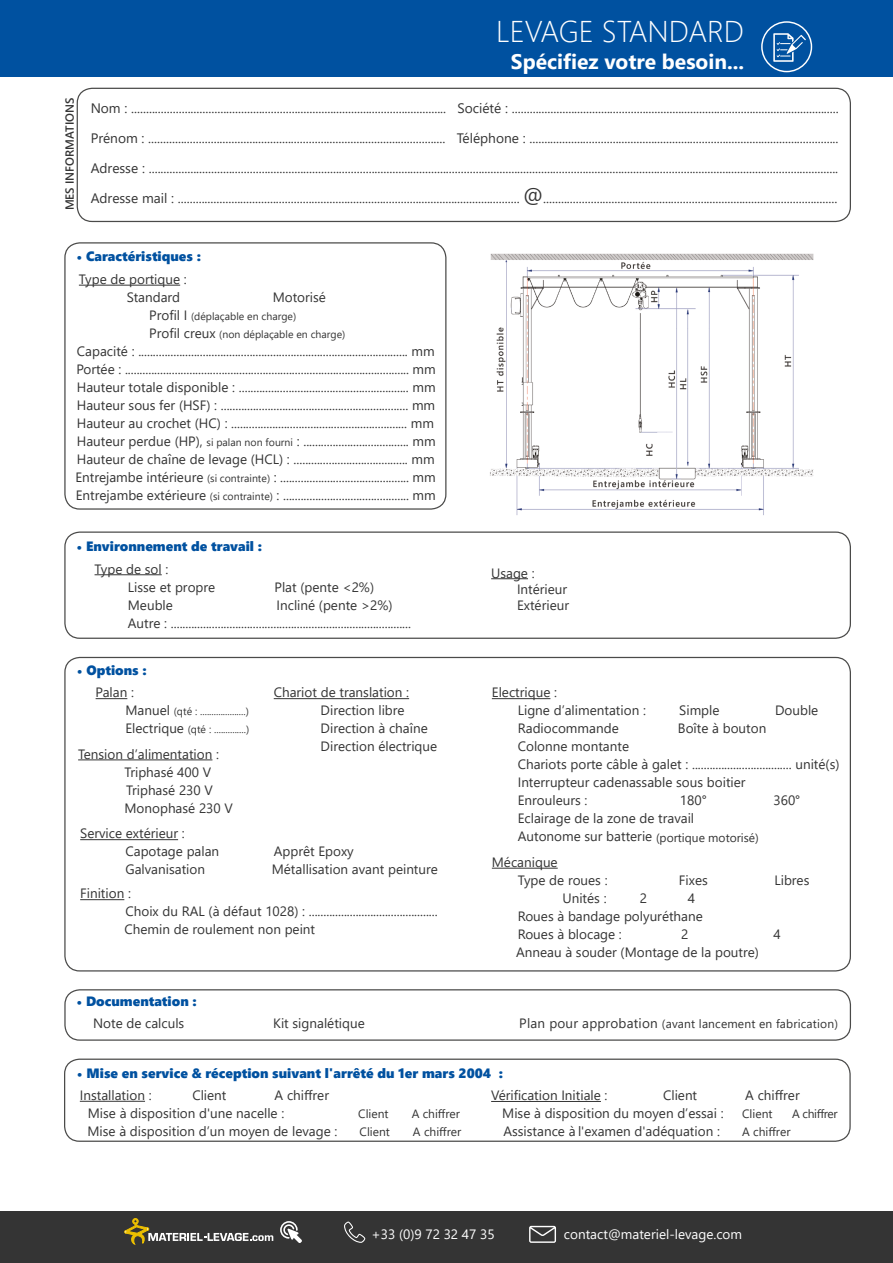
<style>
.page{position:relative;width:893px;height:1263px;background:#fff}
.page>*{position:absolute;margin:0;border:0;box-sizing:border-box;transform-origin:0 0}
.t1{font:300 30px "Segoe UI";color:#fff}
.t2{font:700 21px "Segoe UI";color:#fff}
.t3{font:13.65px/30px "Segoe UI";color:#343434;text-align:justify}
.t4{font:13.5px/18px "Segoe UI";color:#343434}
.t5{font:13.5px "Segoe UI Black";color:#0051a0}
.t6{font:13.5px "Segoe UI";color:#fff}
.t7{font:12px "Segoe UI";color:#343434}
.t8{font:600 11.7px "Segoe UI";color:#343434}
.t9{font:10.5px/18px "Segoe UI";color:#343434}
.s1{font-size:21px}
.s2{font-size:13.5px}
.s3{font-size:10.5px}
.s4{color:#02529f}
.s5{font-size:12px}
</style>
<div class="page">
<hr style="left:78px;top:759px;width:134px;height:1px;background:#343434">
<div style="left:0;top:0;width:893px;height:77px;background:#0051a0"></div>
<svg style="left:761px;top:21px;width:51px;height:51px"></svg>
<div style="left:77px;top:88px;width:774px;height:134px;border:1px solid #4a4a49;border-radius:15px"></div>
<hr style="left:80px;top:1101px;width:65px;height:1px;background:#343434">
<hr style="left:491px;top:1101px;width:110px;height:1px;background:#343434">
<div style="left:64px;top:1058px;width:787px;height:84px;border:1px solid #4a4a49;border-radius:15px"></div>
<div style="left:64px;top:989px;width:787px;height:52px;border:1px solid #4a4a49;border-radius:15px"></div>
<div style="left:0;top:1212px;width:893px;height:51px;background:#343434"></div>
<svg style="left:280px;top:1221px;width:22px;height:22px"></svg>
<svg style="left:344px;top:1221px;width:21px;height:22px"></svg>
<svg style="left:529px;top:1225px;width:27px;height:18px"></svg>
<svg style="left:124px;top:1218px;width:149px;height:26px"></svg>
<hr style="left:491px;top:578px;width:37px;height:1px;background:#343434">
<div style="left:64px;top:531px;width:787px;height:108px;border:1px solid #4a4a49;border-radius:15px"></div>
<hr style="left:95px;top:574px;width:67px;height:1px;background:#343434">
<hr style="left:79px;top:285px;width:101px;height:1px;background:#343434">
<div style="left:64px;top:242px;width:382px;height:268px;border:1px solid #4a4a49;border-radius:15px"></div>
<img style="left:490px;top:253px;width:324px;height:263px">
<hr style="left:96px;top:698px;width:31px;height:1px;background:#343434">
<hr style="left:274px;top:698px;width:135px;height:1px;background:#343434">
<hr style="left:80px;top:839px;width:98px;height:1px;background:#343434">
<hr style="left:80px;top:899px;width:44px;height:1px;background:#343434">
<hr style="left:492px;top:698px;width:58px;height:1px;background:#343434">
<hr style="left:492px;top:868px;width:66px;height:1px;background:#343434">
<p class="t8" style="left:59px;top:210px;width:114px;rotate:-90deg">MES INFORMATIONS</p>
<h1 class="t1" style="left:496px;top:3px;width:249px">LEVAGE STANDARD</h1>
<h2 class="t2" style="left:511px;top:42px;width:235px">Spécifiez votre besoin...</h2>
<p class="t3" style="left:91px;top:92px;width:750px">Nom : .......................................................................................................... Société : ..............................................................................................................<br>Prénom : .................................................................................................... Téléphone : ........................................................................................................<br>Adresse : ........................................................................................................................................................................................................................................<br>Adresse mail : ................................................................................................................... <span class="s1">@</span>...................................................................................................</p>
<p class="t5" style="left:76px;top:246px;width:126px">• Caractéristiques :</p>
<p class="t4" style="left:127px;top:269px;width:61px;text-indent:-48px">Type de portique :<br>Standard</p>
<p class="t4" style="left:273px;top:287px;width:55px">Motorisé</p>
<p class="t9" style="left:149px;top:306px;width:198px"><span class="s2">Profil I</span> (déplaçable en charge)<br><span class="s2">Profil creux</span> (non déplaçable en charge)</p>
<p class="t4" style="left:75px;top:341px;width:362px">Capacité : ............................................................................................ mm Portée : ................................................................................................. mm Hauteur totale disponible : .......................................................... mm Hauteur sous fer (HSF) : ................................................................ mm Hauteur au crochet (HC) : ............................................................ mm Hauteur perdue (HP), <span class="s3">si palan non fourni</span> : .................................... mm Hauteur de chaîne de levage (HCL) : ....................................... mm Entrejambe intérieure <span class="s3">(si contrainte)</span> : ............................................ mm Entrejambe extérieure <span class="s3">(si contrainte)</span> : ........................................... mm</p>
<p class="t5" style="left:76px;top:536px;width:187px">• Environnement de travail :</p>
<p class="t4" style="left:128px;top:559px;width:89px;text-indent:-33px">Type de sol :<br>Lisse et propre</p>
<p class="t4" style="left:274px;top:577px;width:101px">Plat (pente &lt;2%)</p>
<p class="t4" style="left:128px;top:595px;width:285px;text-indent:149px">Incliné (pente &gt;2%)<br>Autre : ..................................................................................</p>
<p class="t4" style="left:128px;top:595px;width:47px">Meuble</p>
<p class="t5" style="left:77px;top:660px;width:71px"><span class="s4">•</span> Options :</p>
<p class="t4" style="left:96px;top:682px;width:40px">Palan :</p>
<p class="t4" style="left:274px;top:682px;width:137px">Chariot de translation :</p>
<p class="t9" style="left:125px;top:702px;width:125px"><span class="s2">Manuel</span> (qté : ....................)</p>
<p class="t4" style="left:321px;top:700px;width:86px">Direction libre</p>
<p class="t9" style="left:125px;top:720px;width:125px"><span class="s2">Electrique</span> (qté : ..............)</p>
<p class="t4" style="left:321px;top:718px;width:118px">Direction à chaîne<br>Direction électrique</p>
<p class="t4" style="left:124px;top:744px;width:110px;text-indent:-46px">Tension d’alimentation :<br>Triphasé 400 V<br>Triphasé 230 V<br>Monophasé 230 V</p>
<p class="t4" style="left:125px;top:823px;width:95px;text-indent:-45px">Service extérieur :<br>Capotage palan</p>
<p class="t4" style="left:274px;top:841px;width:82px">Apprêt Epoxy</p>
<p class="t4" style="left:125px;top:859px;width:81px">Galvanisation</p>
<p class="t4" style="left:272px;top:859px;width:168px">Métallisation avant peinture</p>
<p class="t4" style="left:125px;top:883px;width:315px;text-indent:-44px">Finition :<br>Choix du RAL (à défaut 1028) : ............................................<br>Chemin de roulement non peint</p>
<p class="t4" style="left:517px;top:563px;width:54px;line-height:16.2px;text-indent:-26px">Usage :<br>Intérieur<br>Extérieur</p>
<p class="t4" style="left:518px;top:682px;width:130px;text-indent:-26px">Electrique :<br>Ligne d’alimentation :</p>
<p class="t4" style="left:679px;top:700px;width:42px">Simple</p>
<p class="t4" style="left:775px;top:700px;width:45px">Double</p>
<p class="t4" style="left:518px;top:718px;width:102px">Radiocommande</p>
<p class="t4" style="left:678px;top:718px;width:90px">Boîte à bouton</p>
<p class="t4" style="left:518px;top:736px;width:323px">Colonne montante<br>Chariots porte câble à galet : .................................. unité(s)<br>Interrupteur cadenassable sous boitier<br>Enrouleurs :</p>
<p class="t4" style="left:680px;top:790px;width:28px">180°</p>
<p class="t4" style="left:773px;top:790px;width:28px">360°</p>
<p class="t4" style="left:518px;top:808px;width:243px">Eclairage de la zone de travail<br>Autonome sur batterie <span class="s5">(portique motorisé)</span></p>
<p class="t4" style="left:518px;top:852px;width:91px;text-indent:-26px">Mécanique<br>Type de roues :</p>
<p class="t4" style="left:679px;top:870px;width:30px">Fixes</p>
<p class="t4" style="left:774px;top:870px;width:37px">Libres</p>
<p class="t4" style="left:562px;top:888px;width:46px">Unités :</p>
<p class="t4" style="left:640px;top:888px;width:9px">2</p>
<p class="t4" style="left:518px;top:888px;width:187px;text-indent:170px">4<br>Roues à bandage polyuréthane<br>Roues à blocage :</p>
<p class="t4" style="left:681px;top:924px;width:9px">2</p>
<p class="t4" style="left:773px;top:924px;width:9px">4</p>
<p class="t4" style="left:516px;top:942px;width:244px">Anneau à souder (Montage de la poutre)</p>
<p class="t5" style="left:76px;top:991px;width:122px">• Documentation :</p>
<p class="t4" style="left:93px;top:1013px;width:93px">Note de calculs</p>
<p class="t4" style="left:273px;top:1013px;width:93px">Kit signalétique</p>
<p class="t7" style="left:519px;top:1012px;width:320px"><span class="s2">Plan pour approbation</span> (avant lancement en fabrication)</p>
<p class="t5" style="left:77px;top:1063px;width:428px">• Mise en service &amp; réception suivant l'arrêté du 1er mars 2004 :</p>
<p class="t4" style="left:80px;top:1085px;width:73px">Installation :</p>
<p class="t4" style="left:192px;top:1085px;width:36px">Client</p>
<p class="t4" style="left:88px;top:1085px;width:243px;text-indent:187px">A chiffrer<br>Mise à disposition d'une nacelle :</p>
<p class="t4" style="left:491px;top:1085px;width:118px">Vérification Initiale :</p>
<p class="t4" style="left:663px;top:1085px;width:36px">Client</p>
<p class="t4" style="left:745px;top:1085px;width:56px">A chiffrer</p>
<p class="t4" style="left:502px;top:1103px;width:223px">Mise à disposition du moyen d’essai :</p>
<p class="t7" style="left:742px;top:1103px;width:32px">Client</p>
<p class="t7" style="left:792px;top:1103px;width:47px">A chiffrer</p>
<p class="t4" style="left:503px;top:1121px;width:218px">Assistance à l'examen d'adéquation :</p>
<p class="t7" style="left:742px;top:1121px;width:50px">A chiffrer</p>
<p class="t7" style="left:358px;top:1102px;width:32px">Client</p>
<p class="t7" style="left:412px;top:1102px;width:50px">A chiffrer</p>
<p class="t4" style="left:88px;top:1121px;width:251px">Mise à disposition d’un moyen de levage :</p>
<p class="t7" style="left:360px;top:1120px;width:32px">Client</p>
<p class="t7" style="left:413px;top:1120px;width:50px">A chiffrer</p>
<p class="t6" style="left:371px;top:1222px;width:125px">+33 (0)9 72 32 47 35</p>
<p class="t6" style="left:564px;top:1222px;width:180px">contact@materiel-levage.com</p>
</div>
